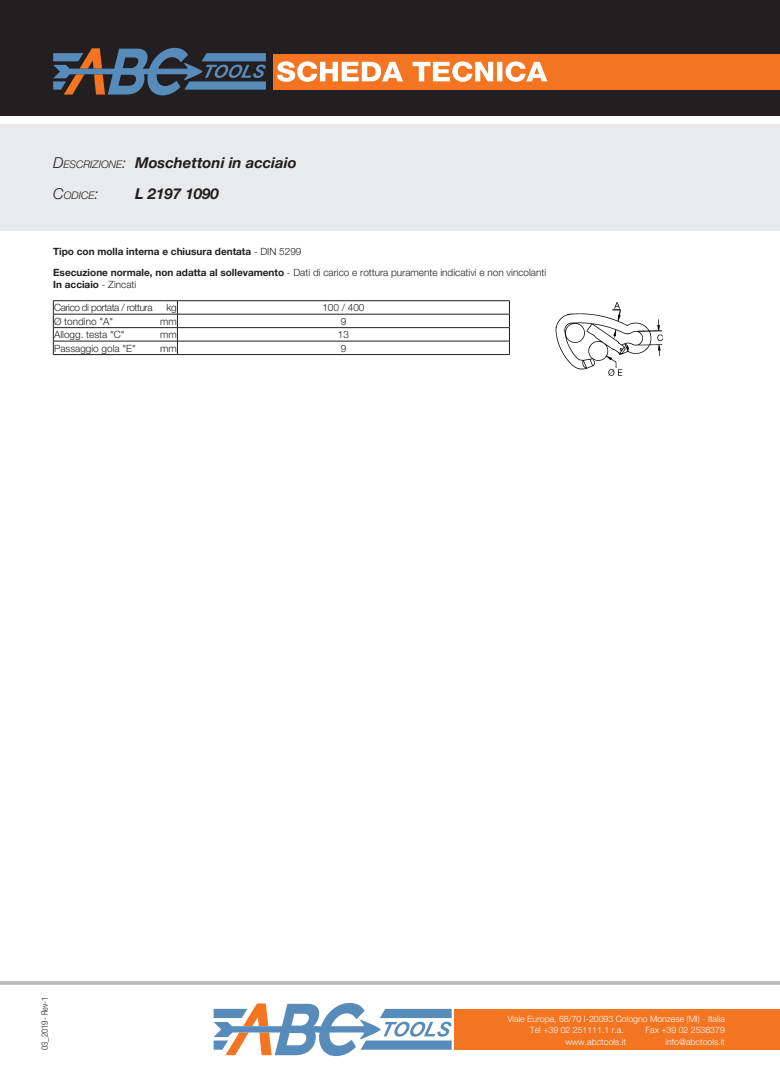
<style>
.page{position:relative;width:780px;height:1088px;background:#fff}
.page>*{position:absolute;margin:0;border:0;box-sizing:border-box;transform-origin:0 0}
.t1{font:italic 700 15px/31.2px "Helvetica Amos";color:#231f20}
.t2{font:italic 300 10.5px "Helvetica Amos";color:#231f20}
.t3{font:300 10px "Helvetica Amos";color:#231f20}
.t4{font:700 10px "Helvetica Amos";color:#231f20}
.t5{font:300 10px "Helvetica Amos";letter-spacing:-.04em;color:#231f20}
.t6{font:300 8.75px/11.2px "Helvetica Amos";color:#fff}
.t7{font:300 8.75px "Helvetica Amos Cond";color:#231f20}
.s1{font-weight:300}
.s2{font-weight:300;font-size:10.5px}
.s3{font-size:15px}
.s4{font-weight:700}
</style>
<div class="page">
<svg style="left:213px;top:1003px;width:238px;height:53px"></svg>
<div style="left:454px;top:1009px;width:326px;height:40px;background:#f37421"></div>
<div style="left:0;top:124px;width:780px;height:106px;background:#e9eaeb"></div>
<hr style="left:0;top:981px;width:780px;height:4px;background:#bcbcbf">
<div style="left:0;top:0;width:780px;height:115px;background:#231f20"></div>
<svg style="left:53px;top:48px;width:213px;height:47px"></svg>
<div style="left:273px;top:54px;width:507px;height:36px;background:#f37421"></div>
<img style="left:555px;top:302px;width:108px;height:74px">
<hr style="left:53px;top:300px;width:124px;height:1px;background:#231f20">
<hr style="left:177px;top:300px;width:332px;height:1px;background:#231f20">
<hr style="left:53px;top:314px;width:124px;height:1px;background:#231f20">
<hr style="left:177px;top:314px;width:332px;height:1px;background:#231f20">
<hr style="left:53px;top:327px;width:124px;height:1px;background:#231f20">
<hr style="left:177px;top:327px;width:332px;height:1px;background:#231f20">
<hr style="left:53px;top:341px;width:124px;height:1px;background:#231f20">
<svg style="left:53px;top:301px;width:1px;height:53px"></svg>
<hr style="left:177px;top:341px;width:332px;height:1px;background:#231f20">
<svg style="left:177px;top:301px;width:1px;height:53px"></svg>
<svg style="left:509px;top:301px;width:1px;height:53px"></svg>
<hr style="left:53px;top:354px;width:124px;height:1px;background:#231f20">
<hr style="left:177px;top:354px;width:332px;height:1px;background:#231f20">
<svg style="left:277px;top:61px;width:270px;height:21px"></svg>
<p class="t1" style="left:53px;top:147px;width:245px"><span class="s1">D</span><span class="s2">ESCRIZIONE</span><span class="s1">:</span> Moschettoni in acciaio</p>
<p class="t2" style="left:53px;top:189px;width:47px"><span class="s3">C</span>ODICE<span class="s3">:</span></p>
<p class="t1" style="left:135px;top:178px;width:85px">L 2197 1090</p>
<h1 class="t1" style="left:135px;top:147px;width:100px">X<br>X XXXX XXXX</h1>
<p class="t4" style="left:53px;top:246px;width:250px">Tipo con molla interna e chiusura dentata <span class="s1">- DIN 5299</span></p>
<p class="t3" style="left:53px;top:267px;width:494px"><span class="s4">Esecuzione normale, non adatta al sollevamento</span> - Dati di carico e rottura puramente indicativi e non vincolanti</p>
<p class="t4" style="left:53px;top:278px;width:85px">In acciaio <span class="s1">- Zincati</span></p>
<p class="t5" style="left:54px;top:302px;width:100px">Carico di portata / rottura</p>
<p class="t3" style="left:166px;top:302px;width:12px">kg</p>
<p class="t3" style="left:322px;top:302px;width:44px">100 / 400</p>
<p class="t3" style="left:54px;top:316px;width:60px">Ø tondino "A"</p>
<p class="t3" style="left:160px;top:316px;width:18px">mm</p>
<p class="t3" style="left:340px;top:316px;width:7px">9</p>
<p class="t3" style="left:54px;top:329px;width:72px">Allogg. testa "C"</p>
<p class="t3" style="left:160px;top:329px;width:18px">mm</p>
<p class="t3" style="left:338px;top:329px;width:13px">13</p>
<p class="t3" style="left:54px;top:342px;width:83px">Passaggio gola "E"</p>
<p class="t3" style="left:160px;top:342px;width:18px">mm</p>
<p class="t3" style="left:340px;top:342px;width:7px">9</p>
<p class="t7" style="left:40px;top:1050px;width:55px;rotate:-90deg">03_2019- Rev-1</p>
<p class="t6" style="left:530px;top:1013px;width:196px;text-indent:-23px">Viale Europa, 68/70 I-20093 Cologno Monzese (MI) - Italia<br>Tel +39 02 251111.1 r.a.</p>
<p class="t6" style="left:645px;top:1025px;width:81px">Fax +39 02 2538379</p>
<p class="t6" style="left:565px;top:1036px;width:62px">www.abctools.it</p>
<p class="t6" style="left:665px;top:1036px;width:61px">info@abctools.it</p>
</div>
